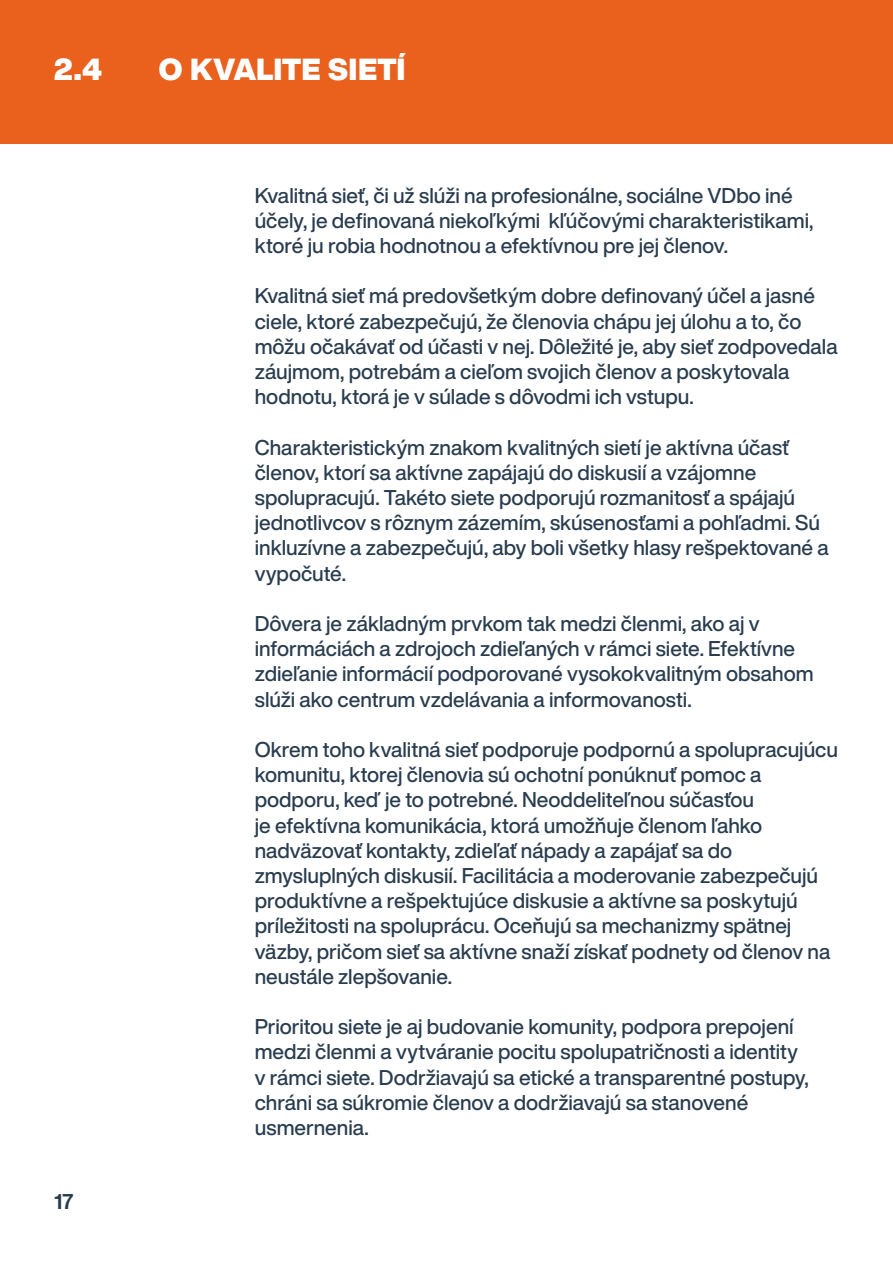
<style>
.page{position:relative;width:893px;height:1263px;background:#fff}
.page>*{position:absolute;margin:0;border:0;box-sizing:border-box;transform-origin:0 0}
.t1{font:900 30px "Helvetica Now Display";color:#fff}
.t2{font:500 21px/25.2px "Helvetica Now Display";color:#283c4e}
.t3{font:700 21px "Helvetica Now Display";color:#283c4e}
</style>
<div class="page">
<div style="left:0;top:0;width:893px;height:143px;background:#ea601d"></div>
<h1 class="t1" style="left:54px;top:49px;width:50px">2.4</h1>
<h1 class="t1" style="left:159px;top:49px;width:248px">O KVALITE SIETÍ</h1>
<p class="t3" style="left:54px;top:1187px;width:21px">17</p>
<p class="t2" style="left:255px;top:182px;width:560px">Kvalitná sieť, či už slúži na profesionálne, sociálne VDbo iné účely, je definovaná niekoľkými kľúčovými charakteristikami, ktoré ju robia hodnotnou a efektívnou pre jej členov.</p>
<p class="t2" style="left:255px;top:283px;width:584px">Kvalitná sieť má predovšetkým dobre definovaný účel a jasné ciele, ktoré zabezpečujú, že členovia chápu jej úlohu a to, čo môžu očakávať od účasti v nej. Dôležité je, aby sieť zodpovedala záujmom, potrebám a cieľom svojich členov a poskytovala hodnotu, ktorá je v súlade s dôvodmi ich vstupu.</p>
<p class="t2" style="left:255px;top:434px;width:575px">Charakteristickým znakom kvalitných sietí je aktívna účasť členov, ktorí sa aktívne zapájajú do diskusií a vzájomne spolupracujú. Takéto siete podporujú rozmanitosť a spájajú jednotlivcov s rôznym zázemím, skúsenosťami a pohľadmi. Sú inkluzívne a zabezpečujú, aby boli všetky hlasy rešpektované a vypočuté.</p>
<p class="t2" style="left:255px;top:611px;width:560px">Dôvera je základným prvkom tak medzi členmi, ako aj v informáciách a zdrojoch zdieľaných v rámci siete. Efektívne zdieľanie informácií podporované vysokokvalitným obsahom slúži ako centrum vzdelávania a informovanosti.</p>
<p class="t2" style="left:255px;top:737px;width:585px">Okrem toho kvalitná sieť podporuje podpornú a spolupracujúcu komunitu, ktorej členovia sú ochotní ponúknuť pomoc a podporu, keď je to potrebné. Neoddeliteľnou súčasťou<br>je efektívna komunikácia, ktorá umožňuje členom ľahko nadväzovať kontakty, zdieľať nápady a zapájať sa do zmysluplných diskusií. Facilitácia a moderovanie zabezpečujú produktívne a rešpektujúce diskusie a aktívne sa poskytujú príležitosti na spoluprácu. Oceňujú sa mechanizmy spätnej väzby, pričom sieť sa aktívne snaží získať podnety od členov na neustále zlepšovanie.</p>
<p class="t2" style="left:255px;top:1014px;width:556px">Prioritou siete je aj budovanie komunity, podpora prepojení medzi členmi a vytváranie pocitu spolupatričnosti a identity v rámci siete. Dodržiavajú sa etické a transparentné postupy, chráni sa súkromie členov a dodržiavajú sa stanovené usmernenia.</p>
</div>
